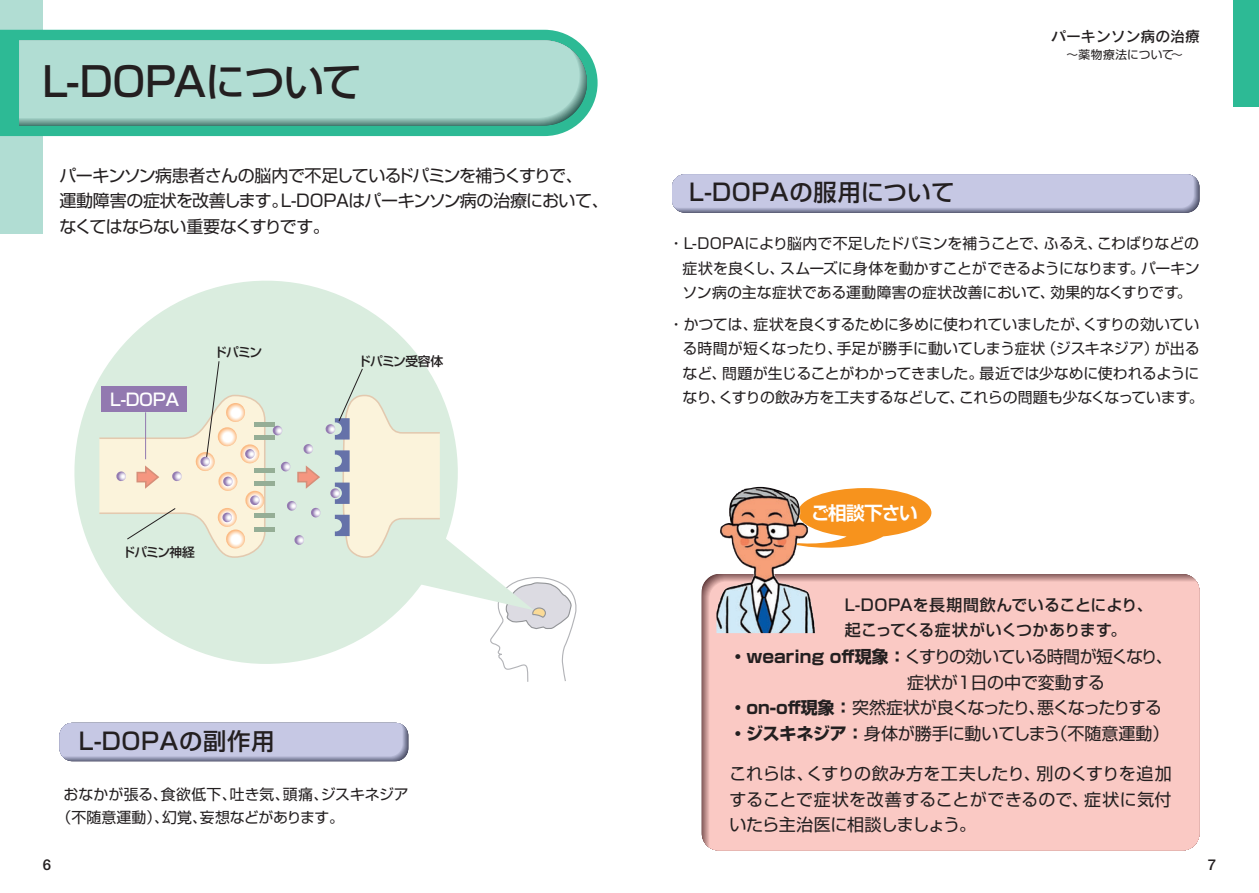
<style>
.page{position:relative;width:1259px;height:893px;background:#fff}
.page>*{position:absolute;margin:0;border:0;box-sizing:border-box;transform-origin:0 0}
.t1{font:500 40.35px "Shin Go Pro";letter-spacing:-.03em;color:#231f20}
.t2{font:500 23.4px "Shin Go Pro";letter-spacing:.025em;color:#231f20}
.t3{font:700 18.6px "Shin Go Pro De";letter-spacing:-.06em;color:#fff}
.t4{font:16.95px/25.5px "Shin Go Pro";letter-spacing:-.03em;color:#231f20;text-align:justify}
.t5{font:16.95px "Shin Go Pro";letter-spacing:-.01em;color:#231f20}
.t6{font:16.95px "Shin Go Pro";letter-spacing:-.07em;color:#231f20}
.t7{font:16.95px "Shin Go Pro";letter-spacing:-.1em;color:#231f20}
.t8{font:500 16.95px "Shin Go Pro";color:#fff}
.t9{font:500 15.9px/25.5px "Shin Go Pro";letter-spacing:.02em;color:#231f20}
.t10{font:700 15px "Futo Go B101";color:#231f20}
.t11{font:14.85px/24.5px "Shin Go Pro";letter-spacing:-.01em;color:#231f20}
.t12{font:14.85px "Rodin CID DB";color:#231f20}
.t13{font:500 12.75px "Shin Go Pro";letter-spacing:-.065em;color:#231f20}
.t14{font:11.7px "Shin Go Pro";letter-spacing:.015em;color:#231f20}
.s1{font-weight:700}
</style>
<div class="page">
<div style="left:709px;top:581px;width:490px;height:269px;background:#fac9c4"></div>
<div style="left:0;top:0;width:43px;height:234px;background:#b1ddd3"></div>
<div style="left:1233px;top:0;width:26px;height:106px;background:#2dba95"></div>
<svg style="left:815px;top:488px;width:116px;height:60px"></svg>
<img style="left:716px;top:487px;width:99px;height:146px">
<svg style="left:74px;top:280px;width:353px;height:384px;fill:#daeddf"></svg>
<div style="left:254px;top:422px;width:21px;height:5px;background:#95ae96"></div>
<div style="left:254px;top:435px;width:21px;height:5px;background:#95ae96"></div>
<div style="left:254px;top:468px;width:21px;height:5px;background:#95ae96"></div>
<div style="left:254px;top:481px;width:21px;height:5px;background:#95ae96"></div>
<div style="left:254px;top:513px;width:21px;height:5px;background:#95ae96"></div>
<hr style="left:254px;top:527px;width:21px;height:4px;background:#95ae96">
<svg style="left:98px;top:361px;width:168px;height:198px;background:#e7e7d5"></svg>
<svg style="left:272px;top:368px;width:305px;height:314px"></svg>
<div style="left:102px;top:386px;width:85px;height:26px;background:#9279b0"></div>
<svg style="left:60px;top:723px;width:348px;height:38px;background:#bec1dc"></svg>
<svg style="left:672px;top:174px;width:527px;height:39px;background:#bdbfdb"></svg>
<svg style="left:0;top:30px;width:597px;height:106px;background:#44b79a"></svg>
<div style="left:19px;top:40px;width:562px;height:80px;background:#b1ddd3"></div>
<p class="t12" style="left:1051px;top:27px;width:150px">パーキンソン病の治療</p>
<p class="t1" style="left:43px;top:49px;width:321px">L-DOPAについて</p>
<p class="t4" style="left:59px;top:161px;width:551px;text-align:left">パーキンソン病患者さんの脳内で不足しているドパミンを補うくすりで、<br>運動障害の症状を改善します。L-DOPAはパーキンソン病の治療において、なくてはならない重要なくすりです。</p>
<p class="t8" style="left:110px;top:386px;width:70px">L-DOPA</p>
<p class="t13" style="left:214px;top:341px;width:49px">ドパミン</p>
<p class="t13" style="left:122px;top:542px;width:74px">ドパミン神経</p>
<p class="t2" style="left:79px;top:722px;width:197px">L-DOPAの副作用</p>
<p class="t13" style="left:358px;top:351px;width:86px">ドパミン受容体</p>
<p class="t11" style="left:56px;top:781px;width:354px;line-height:23.4px;text-indent:7px">おなかが張る、食欲低下、吐き気、頭痛、ジスキネジア（不随意運動）、幻覚、妄想などがあります。</p>
<p class="t2" style="left:689px;top:173px;width:267px">L-DOPAの服用について</p>
<p class="t14" style="left:1066px;top:45px;width:118px">～薬物療法について～</p>
<p class="t11" style="left:682px;top:229px;width:518px;text-align:justify;text-indent:-14px">・L-DOPAにより脳内で不足したドパミンを補うことで、ふるえ、こわばりなどの症状を良くし、スムーズに身体を動かすことができるようになります。パーキンソン病の主な症状である運動障害の症状改善において、効果的なくすりです。</p>
<p class="t11" style="left:682px;top:310px;width:522px;text-indent:-14px">・かつては、症状を良くするために多めに使われていましたが、くすりの効いている時間が短くなったり、手足が勝手に動いてしまう症状（ジスキネジア）が出るなど、問題が生じることがわかってきました。最近では少なめに使われるようになり、くすりの飲み方を工夫するなどして、これらの問題も少なくなっています。</p>
<p class="t3" style="left:811px;top:497px;width:108px">ご相談下さい</p>
<p class="t9" style="left:845px;top:590px;width:309px">L-DOPAを長期間飲んでいることにより、起こってくる症状がいくつかあります。</p>
<p class="t6" style="left:729px;top:643px;width:445px"><span class="s1">・wearing off現象：</span>くすりの効いている時間が短くなり、</p>
<p class="t5" style="left:907px;top:669px;width:199px">症状が1日の中で変動する</p>
<p class="t7" style="left:729px;top:694px;width:434px"><span class="s1">・on-off現象：</span>突然症状が良くなったり、悪くなったりする</p>
<p class="t5" style="left:729px;top:720px;width:442px"><span class="s1">・ジスキネジア：</span>身体が勝手に動いてしまう（不随意運動）</p>
<p class="t4" style="left:729px;top:759px;width:444px">これらは、くすりの飲み方を工夫したり、別のくすりを追加することで症状を改善することができるので、症状に気付いたら主治医に相談しましょう。</p>
<p class="t10" style="left:43px;top:856px;width:10px">6</p>
<p class="t10" style="left:1208px;top:856px;width:10px">7</p>
</div>
